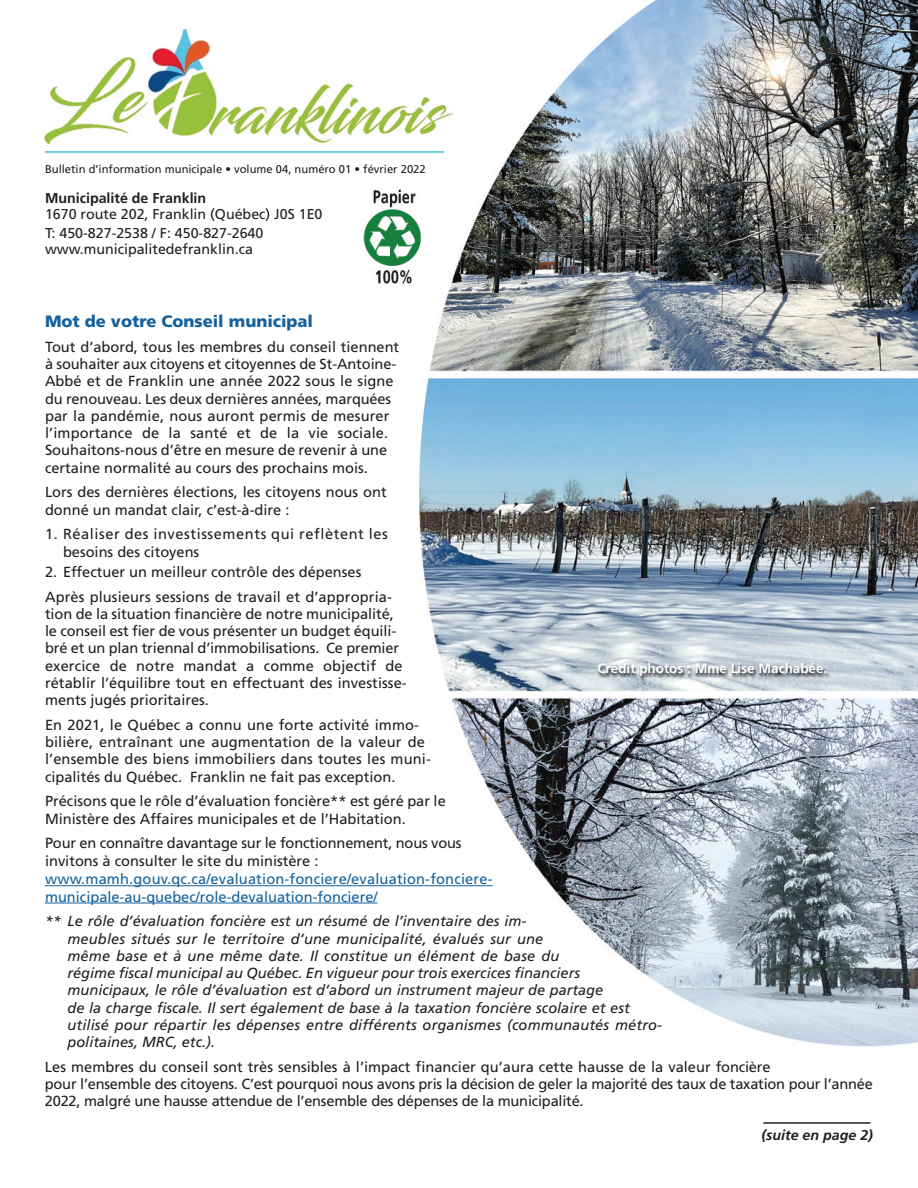
<style>
.page{position:relative;width:918px;height:1188px;background:#fff}
.page>*{position:absolute;margin:0;border:0;box-sizing:border-box;transform-origin:0 0}
.t1{font:900 16.5px "Frutiger";color:#15619d}
.t2{font:14.7px/17.2px "Frutiger";color:#231f20}
.t3{font:italic 14.7px/17.2px "Frutiger";color:#231f20}
.t4{font:14.7px/17.2px "Frutiger";letter-spacing:.01em;color:#15619d}
.t5{font:14.7px/17.2px "Frutiger";letter-spacing:.04em;color:#231f20}
.t6{font:14.25px/18.8px "Frutiger";color:#231f20}
.t7{font:700 14.25px "Frutiger";color:#231f20}
.t8{font:italic 700 14.25px "Frutiger";color:#231f20}
.t9{font:700 13.5px "Frutiger";color:#fff}
.t10{font:11.25px "Frutiger";color:#231f20}
</style>
<div class="page">
<img style="left:44px;top:0;width:874px;height:1047px">
<hr style="left:45px;top:885px;width:448px;height:1px;background:#15619d">
<hr style="left:45px;top:903px;width:333px;height:1px;background:#15619d">
<img style="left:361px;top:187px;width:64px;height:99px">
<hr style="left:763px;top:1122px;width:108px;height:2px;background:#231f20">
<img style="left:577px;top:657px;width:265px;height:30px">
<p class="t10" style="left:45px;top:164px;width:382px">Bulletin d’information municipale • volume 04, numéro 01 • février 2022</p>
<p class="t7" style="left:45px;top:193px;width:163px">Municipalité de Franklin</p>
<p class="t6" style="left:45px;top:206px;width:279px">1670 route 202, Franklin (Québec) J0S 1E0<br>T: 450-827-2538 / F: 450-827-2640</p>
<p class="t6" style="left:45px;top:240px;width:209px">www.municipalitedefranklin.ca</p>
<p class="t1" style="left:45px;top:315px;width:270px">Mot de votre Conseil municipal</p>
<p class="t2" style="left:45px;top:339px;width:356px">Tout d’abord, tous les membres du conseil tiennent à souhaiter aux citoyens et citoyennes de St-Antoine-Abbé et de Franklin une année 2022 sous le signe du renouveau. Les deux dernières années, marquées par la pandémie, nous auront permis de mesurer l’importance de la santé et de la vie sociale.<br>Souhaitons-nous d’être en mesure de revenir à une certaine normalité au cours des prochains mois.</p>
<p class="t2" style="left:45px;top:485px;width:343px">Lors des dernières élections, les citoyens nous ont donné un mandat clair, c’est-à-dire :</p>
<p class="t5" style="left:63px;top:527px;width:326px;text-indent:-18px">1. Réaliser des investissements qui reflètent les besoins des citoyens</p>
<p class="t2" style="left:45px;top:560px;width:348px;line-height:24.8px">2. Effectuer un meilleur contrôle des dépenses<br>Après plusieurs sessions de travail et d’appropria-</p>
<p class="t2" style="left:45px;top:606px;width:363px">tion de la situation financière de notre municipalité, le conseil est fier de vous présenter un budget équili&shy;bré et un plan triennal d’immobilisations. Ce premier exercice de notre mandat a comme objectif de rétablir l’équilibre tout en effectuant des investisse&shy;ments jugés prioritaires.</p>
<p class="t2" style="left:45px;top:717px;width:387px">En 2021, le Québec a connu une forte activité immo&shy;bilière, entraînant une augmentation de la valeur de l’ensemble des biens immobiliers dans toutes les muni&shy;cipalités du Québec. Franklin ne fait pas exception.</p>
<p class="t2" style="left:45px;top:794px;width:402px">Précisons que le rôle d’évaluation foncière** est géré par le<br>Ministère des Affaires municipales et de l’Habitation.</p>
<p class="t2" style="left:45px;top:836px;width:418px">Pour en connaître davantage sur le fonctionnement, nous vous invitons à consulter le site du ministère :</p>
<p class="t4" style="left:45px;top:872px;width:449px">www.mamh.gouv.qc.ca/evaluation-fonciere/evaluation-fonciere&shy;municipale-au-quebec/role-devaluation-fonciere/</p>
<p class="t3" style="left:67px;top:914px;width:596px;text-indent:-22px">** Le rôle d’évaluation foncière est un résumé de l’inventaire des im-<br>meubles situés sur le territoire d’une municipalité, évalués sur une<br>même base et à une même date. Il constitue un élément de base du<br>régime fiscal municipal au Québec. En vigueur pour trois exercices financiers municipaux, le rôle d’évaluation est d’abord un instrument majeur de partage<br>de la charge fiscale. Il sert également de base à la taxation foncière scolaire et est utilisé pour répartir les dépenses entre différents organismes (communautés métro&shy;politaines, MRC, etc.).</p>
<p class="t2" style="left:45px;top:1059px;width:830px">Les membres du conseil sont très sensibles à l’impact financier qu’aura cette hausse de la valeur foncière<br>pour l’ensemble des citoyens. C’est pourquoi nous avons pris la décision de geler la majorité des taux de taxation pour l’année<br>2022, malgré une hausse attendue de l’ensemble des dépenses de la municipalité.</p>
<p class="t9" style="left:597px;top:663px;width:231px">Crédit photos : Mme Lise Machabée.</p>
<p class="t8" style="left:762px;top:1130px;width:113px">(suite en page 2)</p>
</div>
